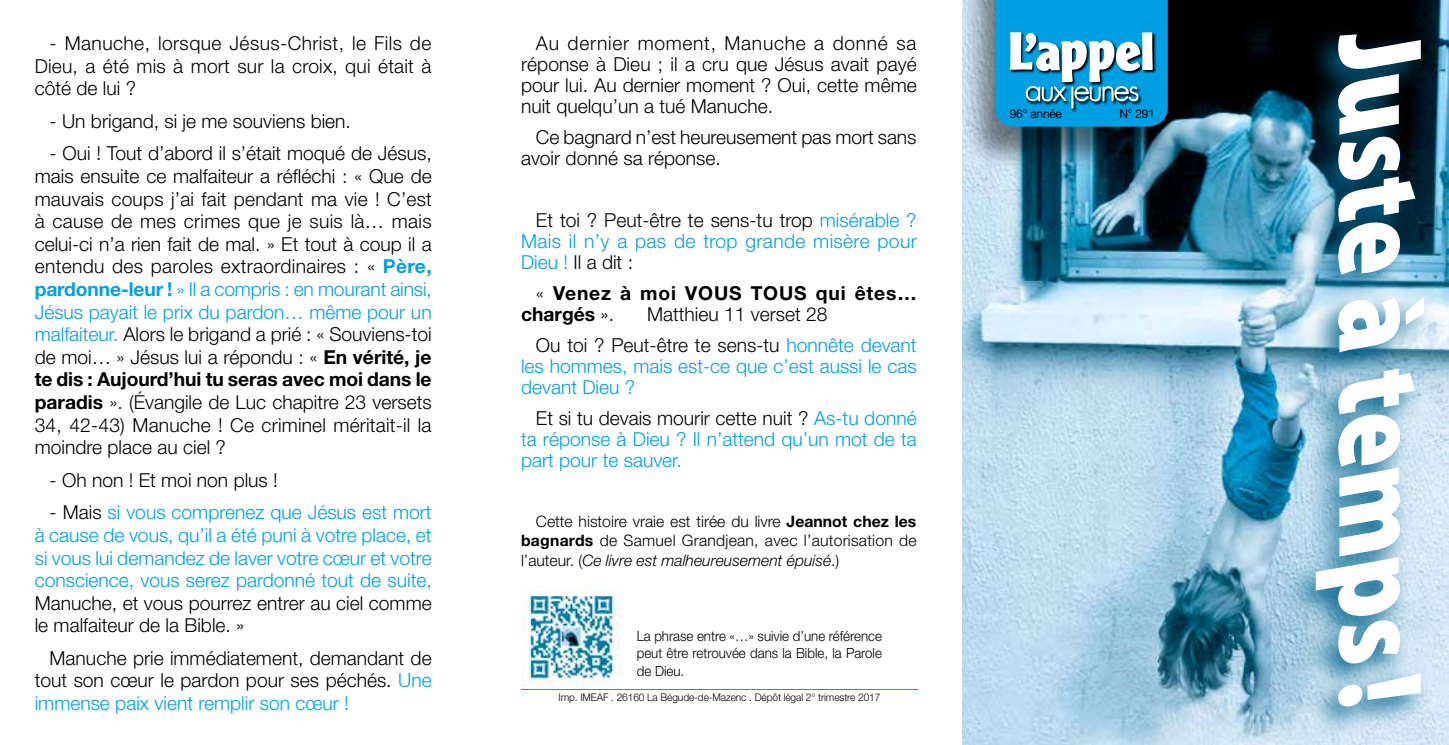
<style>
.page{position:relative;width:1449px;height:745px;background:#fff}
.page>*{position:absolute;margin:0;border:0;box-sizing:border-box;transform-origin:0 0}
.t1{font:italic 900 semi-condensed 120.75px "Myriad Pro";color:#fff;scale:.9 1}
.t2{font:300 19.25px/22.6px "Helvetica Neue";color:#000;text-align:justify}
.t3{font:300 19.25px/21px "Helvetica Neue";color:#009fe3;text-align:justify}
.t4{font:700 19.25px/21px "Helvetica Neue";letter-spacing:.045em;color:#000}
.t5{font:300 15.75px/19.2px "Helvetica Neue";letter-spacing:.015em;color:#000;text-align:justify}
.t6{font:300 14px/17.5px "Helvetica Neue";color:#000;text-align:justify;scale:.95 1}
.t7{font:12.25px "Helvetica Neue";letter-spacing:-.02em;color:#000}
.t8{font:300 10.5px "Helvetica Neue";letter-spacing:-.01em;color:#000}
.s1{font-weight:700;color:#009fe3}
.s2{color:#009fe3}
.s3{font-weight:700}
.s4{color:#000}
.s5{font-weight:300}
.s6{font-style:italic}
</style>
<div class="page">
<img style="left:962px;top:0;width:487px;height:744px">
<img style="left:521px;top:586px;width:100px;height:100px">
<hr style="left:521px;top:688px;width:397px;height:1px;background:#009fe3">
<div style="left:960px;top:0;width:216px;height:174px;background:#000;opacity:.5"></div>
<svg style="left:995px;top:0;width:172px;height:126px"></svg>
<svg style="left:1283px;top:24px;width:152px;height:712px;background:#6793a8"></svg>
<p class="t2" style="left:35px;top:31px;width:398px;text-indent:15px">- Manuche, lorsque Jésus-Christ, le Fils de Dieu, a été mis à mort sur la croix, qui était à côté de lui ?</p>
<p class="t2" style="left:50px;top:109px;width:303px">- Un brigand, si je me souviens bien.</p>
<p class="t2" style="left:35px;top:142px;width:399px;text-indent:15px">- Oui ! Tout d’abord il s’était moqué de Jésus, mais ensuite ce malfaiteur a réfléchi : « Que de mauvais coups j’ai fait pendant ma vie ! C’est à cause de mes crimes que je suis là… mais celui-ci n’a rien fait de mal. » Et tout à coup il a entendu des paroles extraordinaires : « <span class="s1">Père, pardonne-leur !</span> <span class="s2">» Il a compris : en mourant ainsi, Jésus payait le prix du pardon… même pour un malfaiteur.</span> Alors le brigand a prié : « Souviens-toi de moi… » Jésus lui a répondu : « <span class="s3">En vérité, je te dis : Aujourd’hui tu seras avec moi dans le paradis</span> ». (Évangile de Luc chapitre 23 versets 34, 42-43) Manuche ! Ce criminel méritait-il la moindre place au ciel ?</p>
<p class="t2" style="left:50px;top:468px;width:230px">- Oh non ! Et moi non plus !</p>
<p class="t3" style="left:35px;top:500px;width:398px;line-height:22.6px;text-indent:15px"><span class="s4">- Mais</span> si vous comprenez que Jésus est mort à cause de vous, qu’il a été puni à votre place, et si vous lui demandez de laver votre cœur et votre conscience, vous serez pardonné tout de suite,</p>
<p class="t2" style="left:35px;top:590px;width:398px">Manuche, et vous pourrez entrer au ciel comme le malfaiteur de la Bible. »</p>
<p class="t2" style="left:35px;top:646px;width:398px;text-indent:15px">Manuche prie immédiatement, demandant de tout son cœur le pardon pour ses péchés. <span class="s2">Une immense paix vient remplir son cœur !</span></p>
<p class="t2" style="left:521px;top:32px;width:397px;line-height:21px;text-indent:15px">Au dernier moment, Manuche a donné sa réponse à Dieu ; il a cru que Jésus avait payé pour lui. Au dernier moment ? Oui, cette même nuit quelqu’un a tué Manuche.</p>
<p class="t2" style="left:521px;top:126px;width:397px;line-height:21px;text-indent:15px">Ce bagnard n’est heureusement pas mort sans avoir donné sa réponse.</p>
<p class="t3" style="left:521px;top:209px;width:397px;text-indent:15px"><span class="s4">Et toi ? Peut-être te sens-tu trop</span> misérable ?<br>Mais il n’y a pas de trop grande misère pour Dieu ! <span class="s4">Il a dit :</span></p>
<p class="t4" style="left:521px;top:282px;width:397px;text-indent:15px"><span class="s5">«</span> Venez à moi VOUS TOUS qui êtes… chargés <span class="s5">».</span></p>
<p class="t2" style="left:536px;top:298px;width:382px;line-height:31px;text-indent:111px">Matthieu 11 verset 28<br>Ou toi ? Peut-être te sens-tu <span class="s2">honnête devant</span></p>
<p class="t3" style="left:521px;top:355px;width:397px">les hommes, mais est-ce que c’est aussi le cas devant Dieu ?</p>
<p class="t3" style="left:521px;top:407px;width:397px;text-indent:15px"><span class="s4">Et si tu devais mourir cette nuit ?</span> As-tu donné ta réponse à Dieu ? Il n’attend qu’un mot de ta part pour te sauver.</p>
<p class="t5" style="left:521px;top:511px;width:397px;text-indent:15px">Cette histoire vraie est tirée du livre <span class="s3">Jeannot chez les bagnards</span> de Samuel Grandjean, avec l’autorisation de l’auteur. (<span class="s6">Ce livre est malheureusement épuisé</span>.)</p>
<p class="t6" style="left:637px;top:626px;width:260px">La phrase entre «…» suivie d’une référence peut être retrouvée dans la Bible, la Parole de Dieu.</p>
<p class="t8" style="left:558px;top:690px;width:323px">Imp. IMEAF . 26160 La Bégude-de-Mazenc . Dépôt légal 2° trimestre 2017</p>
<p class="t7" style="left:1009px;top:105px;width:54px">96° année</p>
<p class="t7" style="left:1119px;top:105px;width:37px">N° 291</p>
<h1 class="t1" style="left:1459px;top:36px;width:781px;rotate:90deg">Juste à temps !</h1>
</div>
